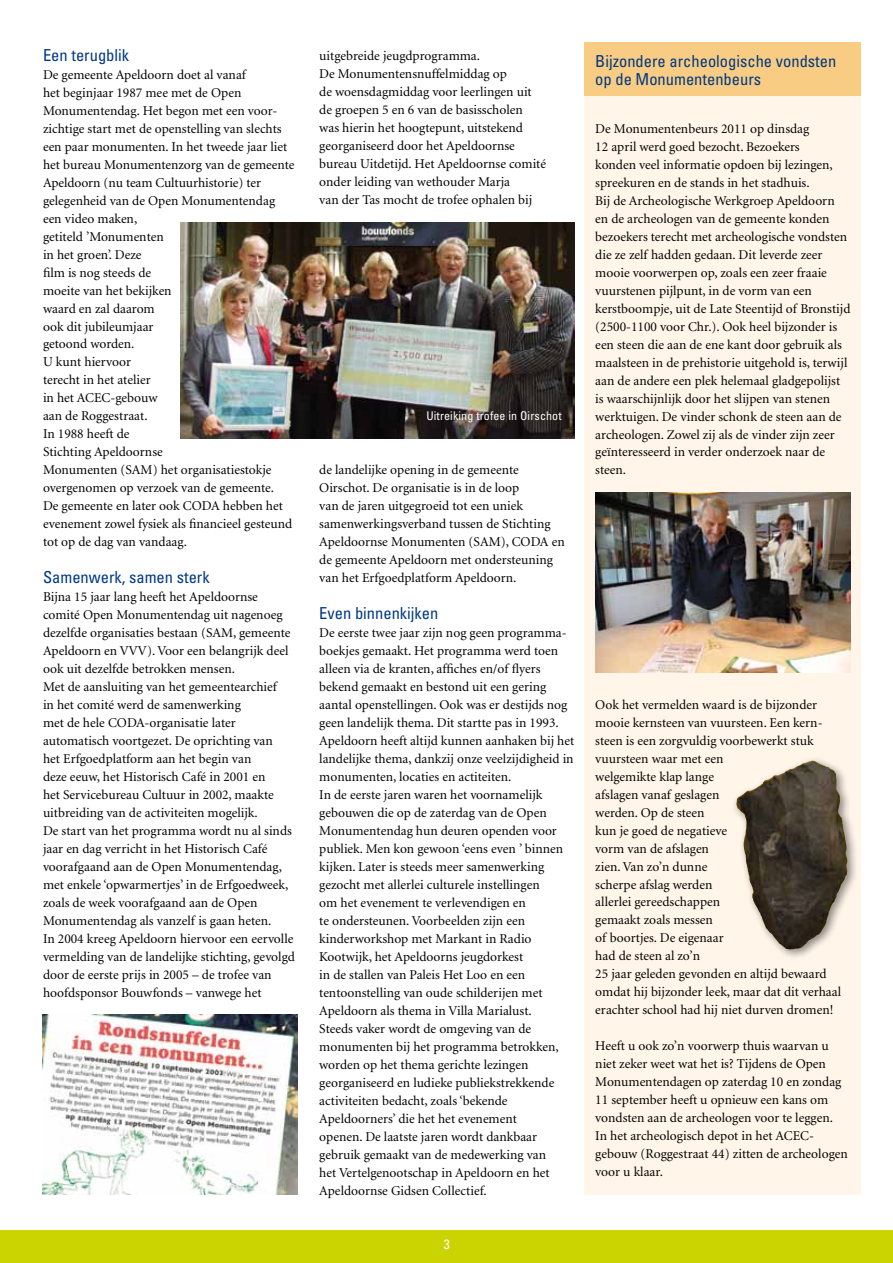
<style>
.page{position:relative;width:893px;height:1263px;background:#fff}
.page>*{position:absolute;margin:0;border:0;box-sizing:border-box;transform-origin:0 0}
.t1{font:condensed 16.5px/18px "Univers";color:#003882}
.t2{font:13.5px/18px "Minion";color:#000}
.t3{font:condensed 13.5px "Univers";color:#fff}
.t4{font:condensed 12px "Univers";letter-spacing:.01em;color:#fff}
</style>
<div class="page">
<div style="left:0;top:1231px;width:893px;height:32px;background:#cbd300"></div>
<div style="left:585px;top:43px;width:276px;height:54px;background:#f9cc83"></div>
<div style="left:585px;top:97px;width:276px;height:1098px;background:#fff5e9"></div>
<img style="left:43px;top:1015px;width:255px;height:180px">
<img style="left:595px;top:493px;width:255px;height:180px">
<div style="left:731px;top:756px;width:127px;height:204px;background:#000;opacity:.45"></div>
<img style="left:753px;top:760px;width:60px;height:30px">
<img style="left:181px;top:223px;width:393px;height:216px">
<p class="t1" style="left:43px;top:45px;width:88px">Een terugblik</p>
<p class="t2" style="left:43px;top:66px;width:253px">De gemeente Apeldoorn doet al vanaf<br>het beginjaar 1987 mee met de Open<br>Monumentendag. Het begon met een voor&shy;zichtige start met de openstelling van slechts een paar monumenten. In het tweede jaar liet het bureau Monumentenzorg van de gemeente<br>Apeldoorn (nu team Cultuurhistorie) ter gelegenheid van de Open Monumentendag een video maken,<br>getiteld ’Monumenten<br>in het groen’. Deze<br>film is nog steeds de<br>moeite van het bekijken<br>waard en zal daarom<br>ook dit jubileumjaar<br>getoond worden.<br>U kunt hiervoor<br>terecht in het atelier<br>in het ACEC-gebouw<br>aan de Roggestraat.<br>In 1988 heeft de<br>Stichting Apeldoornse<br>Monumenten (SAM) het organisatiestokje overgenomen op verzoek van de gemeente.<br>De gemeente en later ook CODA hebben het evenement zowel fysiek als financieel gesteund tot op de dag van vandaag.</p>
<p class="t1" style="left:43px;top:567px;width:168px">Samenwerk, samen sterk</p>
<p class="t2" style="left:43px;top:588px;width:253px">Bijna 15 jaar lang heeft het Apeldoornse comité Open Monumentendag uit nagenoeg dezelfde organisaties bestaan (SAM, gemeente Apeldoorn en VVV). Voor een belangrijk deel ook uit dezelfde betrokken mensen.<br>Met de aansluiting van het gemeentearchief<br>in het comité werd de samenwerking<br>met de hele CODA-organisatie later automatisch voortgezet. De oprichting van<br>het Erfgoedplatform aan het begin van<br>deze eeuw, het Historisch Café in 2001 en<br>het Servicebureau Cultuur in 2002, maakte uitbreiding van de activiteiten mogelijk.<br>De start van het programma wordt nu al sinds jaar en dag verricht in het Historisch Café voorafgaand aan de Open Monumentendag, met enkele ‘opwarmertjes’ in de Erfgoedweek, zoals de week voorafgaand aan de Open Monumentendag als vanzelf is gaan heten.<br>In 2004 kreeg Apeldoorn hiervoor een eervolle vermelding van de landelijke stichting, gevolgd door de eerste prijs in 2005 – de trofee van hoofdsponsor Bouwfonds – vanwege het</p>
<p class="t2" style="left:319px;top:48px;width:228px">uitgebreide jeugdprogramma.<br>De Monumentensnuffelmiddag op<br>de woensdagmiddag voor leerlingen uit de groepen 5 en 6 van de basisscholen<br>was hierin het hoogtepunt, uitstekend georganiseerd door het Apeldoornse bureau Uitdetijd. Het Apeldoornse comité onder leiding van wethouder Marja<br>van der Tas mocht de trofee ophalen bij</p>
<p class="t4" style="left:426px;top:408px;width:137px">Uitreiking trofee in Oirschot</p>
<p class="t2" style="left:319px;top:462px;width:247px">de landelijke opening in de gemeente Oirschot. De organisatie is in de loop<br>van de jaren uitgegroeid tot een uniek samenwerkingsverband tussen de Stichting Apeldoornse Monumenten (SAM), CODA en de gemeente Apeldoorn met ondersteuning van het Erfgoedplatform Apeldoorn.</p>
<p class="t1" style="left:319px;top:603px;width:121px">Even binnenkijken</p>
<p class="t2" style="left:319px;top:624px;width:257px">De eerste twee jaar zijn nog geen programma&shy;boekjes gemaakt. Het programma werd toen alleen via de kranten, affiches en/of flyers bekend gemaakt en bestond uit een gering aantal openstellingen. Ook was er destijds nog geen landelijk thema. Dit startte pas in 1993.<br>Apeldoorn heeft altijd kunnen aanhaken bij het landelijke thema, dankzij onze veelzijdigheid in monumenten, locaties en actiteiten.<br>In de eerste jaren waren het voornamelijk gebouwen die op de zaterdag van de Open Monumentendag hun deuren openden voor publiek. Men kon gewoon ‘eens even ’ binnen kijken. Later is steeds meer samenwerking gezocht met allerlei culturele instellingen<br>om het evenement te verlevendigen en<br>te ondersteunen. Voorbeelden zijn een kinderworkshop met Markant in Radio Kootwijk, het Apeldoorns jeugdorkest<br>in de stallen van Paleis Het Loo en een tentoonstelling van oude schilderijen met Apeldoorn als thema in Villa Marialust.<br>Steeds vaker wordt de omgeving van de monumenten bij het programma betrokken, worden op het thema gerichte lezingen georganiseerd en ludieke publiekstrekkende activiteiten bedacht, zoals ‘bekende Apeldoorners’ die het het evenement<br>openen. De laatste jaren wordt dankbaar gebruik gemaakt van de medewerking van<br>het Vertelgenootschap in Apeldoorn en het Apeldoornse Gidsen Collectief.</p>
<p class="t3" style="left:444px;top:1235px;width:7px">3</p>
<p class="t1" style="left:595px;top:52px;width:243px">Bijzondere archeologische vondsten op de Monumentenbeurs</p>
<p class="t2" style="left:595px;top:120px;width:257px">De Monumentenbeurs 2011 op dinsdag<br>12 april werd goed bezocht. Bezoekers<br>konden veel informatie opdoen bij lezingen, spreekuren en de stands in het stadhuis.<br>Bij de Archeologische Werkgroep Apeldoorn en de archeologen van de gemeente konden bezoekers terecht met archeologische vondsten die ze zelf hadden gedaan. Dit leverde zeer mooie voorwerpen op, zoals een zeer fraaie vuurstenen pijlpunt, in de vorm van een kerstboompje, uit de Late Steentijd of Bronstijd (2500-1100 voor Chr.). Ook heel bijzonder is een steen die aan de ene kant door gebruik als maalsteen in de prehistorie uitgehold is, terwijl aan de andere een plek helemaal gladgepolijst is waarschijnlijk door het slijpen van stenen werktuigen. De vinder schonk de steen aan de archeologen. Zowel zij als de vinder zijn zeer geïnteresseerd in verder onderzoek naar de steen.</p>
<p class="t2" style="left:595px;top:696px;width:247px">Ook het vermelden waard is de bijzonder mooie kernsteen van vuursteen. Een kern&shy;steen is een zorgvuldig voorbewerkt stuk vuursteen waar met een<br>welgemikte klap lange<br>afslagen vanaf geslagen<br>werden. Op de steen<br>kun je goed de negatieve<br>vorm van de afslagen<br>zien. Van zo’n dunne<br>scherpe afslag werden<br>allerlei gereedschappen<br>gemaakt zoals messen<br>of boortjes. De eigenaar<br>had de steen al zo’n<br>25 jaar geleden gevonden en altijd bewaard omdat hij bijzonder leek, maar dat dit verhaal erachter school had hij niet durven dromen!</p>
<p class="t2" style="left:595px;top:1038px;width:254px">Heeft u ook zo’n voorwerp thuis waarvan u niet zeker weet wat het is? Tijdens de Open Monumentendagen op zaterdag 10 en zondag 11 september heeft u opnieuw een kans om vondsten aan de archeologen voor te leggen.<br>In het archeologisch depot in het ACEC&shy;gebouw (Roggestraat 44) zitten de archeologen voor u klaar.</p>
</div>
